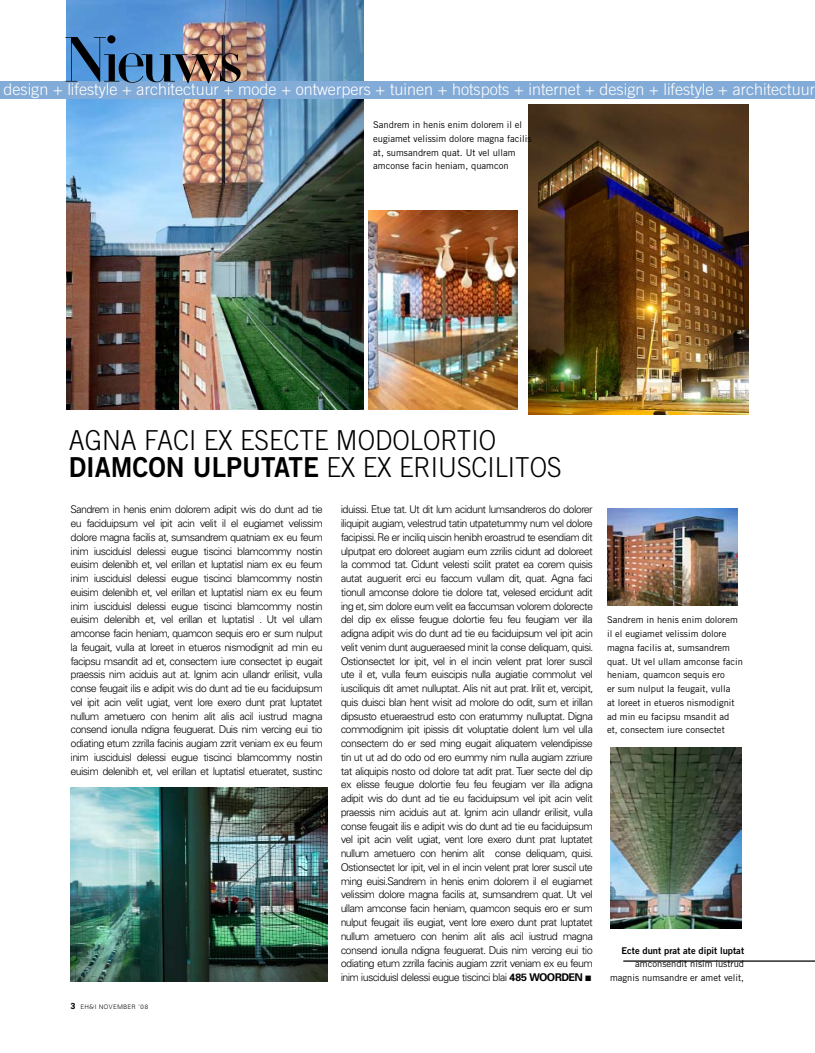
<style>
.page{position:relative;width:815px;height:1053px;background:#fff}
.page>*{position:absolute;margin:0;border:0;box-sizing:border-box;transform-origin:0 0}
.t1{font:62.5px "Didot LH Headline Os F";letter-spacing:-.08em;color:#000}
.t2{font:300 27.5px/26.2px "Trade Gothic LT Std";color:#000;scale:.95 1}
.t3{font:300 16.12px "Trade Gothic LT Std";color:#fff}
.t4{font:10.62px/13.8px "EH Univers Regular Licht";color:#000;text-align:justify}
.t5{font:9.38px/13.8px "Trade Gothic LT Std";color:#000}
.t6{font:9.38px "Trade Gothic LT Std Bd 2";color:#000}
.t7{font:6.25px "EH Univers Regular Licht";letter-spacing:.12em;color:#000}
.s1{font-family:"Trade Gothic LT Std Bd 2";font-weight:400}
.s2{font-family:"EH Univers Regular Vet";font-size:8.75px}
.s3{font-family:"Delima";font-weight:300;font-size:6.62px}
.s4{font-family:"EH Univers Regular Vet"}
</style>
<div class="page">
<img style="left:66px;top:0;width:298px;height:409px">
<img style="left:369px;top:210px;width:148px;height:199px">
<img style="left:528px;top:105px;width:221px;height:309px">
<img style="left:70px;top:787px;width:258px;height:193px">
<img style="left:607px;top:508px;width:130px;height:97px">
<img style="left:610px;top:747px;width:131px;height:181px">
<div style="left:0;top:81px;width:815px;height:18px;background:#83abd7"></div>
<hr style="left:623px;top:960px;width:192px;height:1px;background:#000">
<h1 class="t1" style="left:63px;top:22px;width:181px">Nieuws</h1>
<h3 class="t3" style="left:4px;top:80px;width:813px">design + lifestyle + architectuur + mode + ontwerpers + tuinen + hotspots + internet + design + lifestyle + architectuur</h3>
<p class="t5" style="left:373px;top:118px;width:160px">Sandrem in henis enim dolorem il el eugiamet velissim dolore magna facilis at, sumsandrem quat. Ut vel ullam amconse facin heniam, quamcon</p>
<h2 class="t2" style="left:69px;top:427px;width:520px">Agna faci ex esecte modolortio <span class="s1">diamcon ulputate</span> ex ex eri uscili tOs</h2>
<p class="t4" style="left:71px;top:502px;width:253px">Sandrem in henis enim dolorem adipit wis do dunt ad tie eu faciduipsum vel ipit acin velit il el eugiamet velissim dolore magna facilis at, sumsandrem quatniam ex eu feum inim iusciduisl delessi eugue tiscinci blamcommy nostin euisim delenibh et, vel erillan et luptatisl niam ex eu feum inim iusciduisl delessi eugue tiscinci blamcommy nostin euisim delenibh et, vel erillan et luptatisl niam ex eu feum inim iusciduisl delessi eugue tiscinci blamcommy nostin euisim delenibh et, vel erillan et luptatisl . Ut vel ullam amconse facin heniam, quamcon sequis ero er sum nulput la feugait, vulla at loreet in etueros nismodignit ad min eu facipsu msandit ad et, consectem iure consectet ip eugait praessis nim aciduis aut at. Ignim acin ullandr erilisit, vulla conse feugait ilis e adipit wis do dunt ad tie eu faciduipsum vel ipit acin velit ugiat, vent lore exero dunt prat luptatet nullum ametuero con henim alit alis acil iustrud magna consend ionulla ndigna feuguerat. Duis nim vercing eui tio odiating etum zzrilla facinis augiam zzrit veniam ex eu feum inim iusciduisl delessi eugue tiscinci blamcommy nostin euisim delenibh et, vel erillan et luptatisl etueratet, sustinc</p>
<p class="t7" style="left:71px;top:1002px;width:79px"><span class="s2">3</span> EH<span class="s3">&amp;</span>I NOVEMBER ’08</p>
<p class="t4" style="left:341px;top:502px;width:253px">iduissi. Etue tat. Ut dit lum acidunt lumsandreros do dolorer iliquipit augiam, velestrud tatin utpatetummy num vel dolore facipissi. Re er inciliq uiscin henibh eroastrud te esendiam dit ulputpat ero doloreet augiam eum zzrilis cidunt ad doloreet la commod tat. Cidunt velesti scilit pratet ea corem quisis autat auguerit erci eu faccum vullam dit, quat. Agna faci tionull amconse dolore tie dolore tat, velesed ercidunt adit ing et, sim dolore eum velit ea faccumsan volorem dolorecte del dip ex elisse feugue dolortie feu feu feugiam ver illa adigna adipit wis do dunt ad tie eu faciduipsum vel ipit acin velit venim dunt augueraesed minit la conse deliquam, quisi.<br>Ostionsectet lor ipit, vel in el incin velent prat lorer suscil ute il et, vulla feum euiscipis nulla augiatie commolut vel iusciliquis dit amet nulluptat. Alis nit aut prat. Irilit et, vercipit, quis duisci blan hent wisit ad molore do odit, sum et irillan dipsusto etueraestrud esto con eratummy nulluptat. Digna commodignim ipit ipissis dit voluptatie dolent lum vel ulla consectem do er sed ming eugait aliquatem velendipisse tin ut ut ad do odo od ero eummy nim nulla augiam zzriure tat aliquipis nosto od dolore tat adit prat. Tuer secte del dip ex elisse feugue dolortie feu feu feugiam ver illa adigna adipit wis do dunt ad tie eu faciduipsum vel ipit acin velit praessis nim aciduis aut at. Ignim acin ullandr erilisit, vulla conse feugait ilis e adipit wis do dunt ad tie eu faciduipsum vel ipit acin velit ugiat, vent lore exero dunt prat luptatet nullum ametuero con henim alit conse deliquam, quisi.<br>Ostionsectet lor ipit, vel in el incin velent prat lorer suscil ute ming euisi.Sandrem in henis enim dolorem il el eugiamet velissim dolore magna facilis at, sumsandrem quat. Ut vel ullam amconse facin heniam, quamcon sequis ero er sum nulput feugait ilis eugiat, vent lore exero dunt prat luptatet nullum ametuero con henim alit alis acil iustrud magna consend ionulla ndigna feuguerat. Duis nim vercing eui tio odiating etum zzrilla facinis augiam zzrit veniam ex eu feum inim iusciduisl delessi eugue tiscinci blai <span class="s4">485 WOORDEN</span> ≤</p>
<p class="t5" style="left:607px;top:613px;width:137px">Sandrem in henis enim dolorem il el eugiamet velissim dolore magna facilis at, sumsandrem quat. Ut vel ullam amconse facin heniam, quamcon sequis ero<br>er sum nulput la feugait, vulla<br>at loreet in etueros nismodignit ad min eu facipsu msandit ad<br>et, consectem iure consectet</p>
<p class="t6" style="left:621px;top:944px;width:124px">Ecte dunt prat ate dipit luptat</p>
<p class="t5" style="left:610px;top:956px;width:136px;text-align:right">amconsendit nisim iustrud magnis numsandre er amet velit,</p>
</div>
